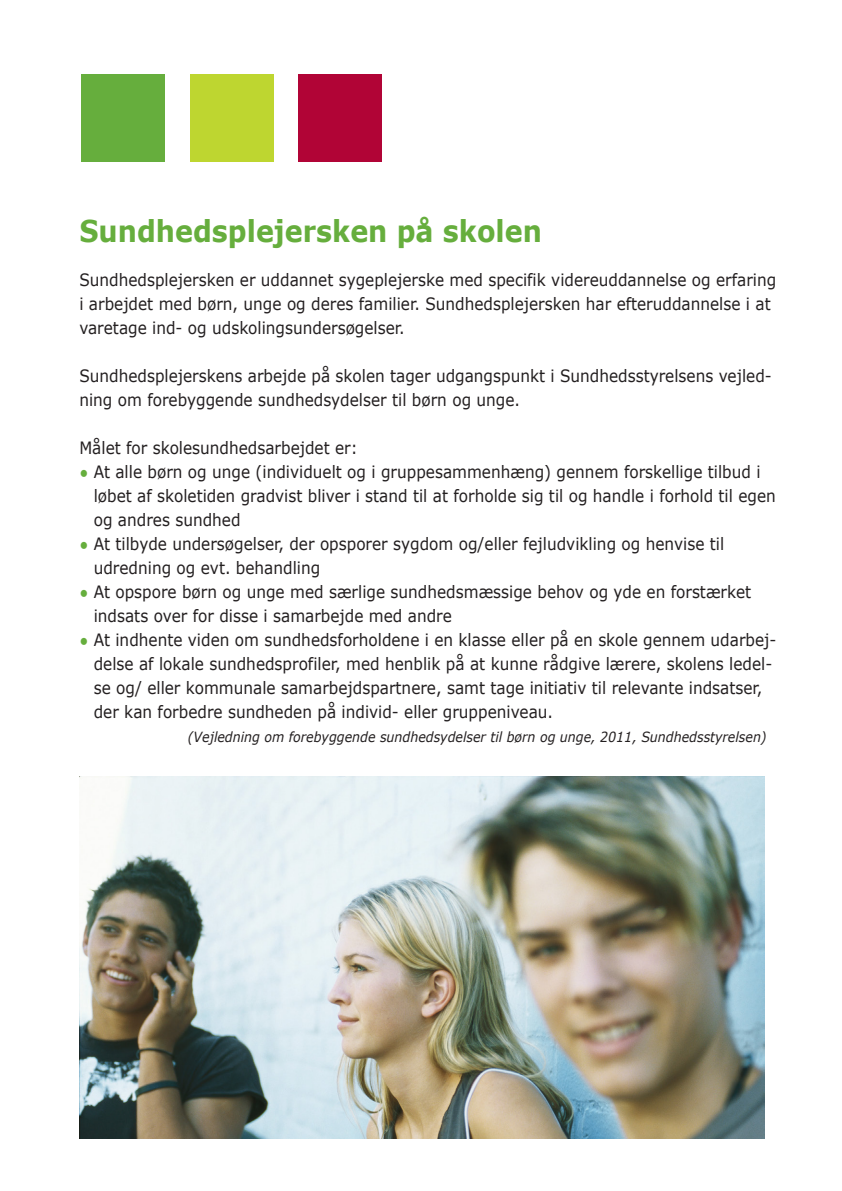
<style>
.page{position:relative;width:842px;height:1191px;background:#fff}
.page>*{position:absolute;margin:0;border:0;box-sizing:border-box;transform-origin:0 0}
.t1{font:700 30px "Verdana";color:#66ae3d;scale:.9 1}
.t2{font:17px/24px "Verdana";color:#231f20;scale:.9 1}
.t3{font:italic 14px "Verdana";color:#231f20;scale:.9 1}
</style>
<div class="page">
<div style="left:190px;top:75px;width:83px;height:87px;background:#bed630"></div>
<div style="left:81px;top:75px;width:84px;height:87px;background:#66ae3d"></div>
<div style="left:298px;top:75px;width:84px;height:87px;background:#b10436"></div>
<img style="left:79px;top:777px;width:685px;height:361px">
<p class="t1" style="left:79px;top:212px;width:515px">Sundhedsplejersken på skolen</p>
<p class="t2" style="left:79px;top:268px;width:776px">Sundhedsplejersken er uddannet sygeplejerske med specifik videreuddannelse og erfaring i arbejdet med børn, unge og deres familier. Sundhedsplejersken har efteruddannelse i at varetage ind- og udskolingsundersøgelser.</p>
<p class="t2" style="left:79px;top:364px;width:771px">Sundhedsplejerskens arbejde på skolen tager udgangspunkt i Sundhedsstyrelsens vejled&shy;ning om forebyggende sundhedsydelser til børn og unge.</p>
<p class="t2" style="left:79px;top:436px;width:311px">Målet for skolesundhedsarbejdet er:</p>
<p class="t2" style="left:94px;top:460px;width:759px">At alle børn og unge (individuelt og i gruppesammenhæng) gennem forskellige tilbud i løbet af skoletiden gradvist bliver i stand til at forholde sig til og handle i forhold til egen og andres sundhed</p>
<p class="t2" style="left:94px;top:532px;width:702px">At tilbyde undersøgelser, der opsporer sygdom og/eller fejludvikling og henvise til udredning og evt. behandling</p>
<p class="t2" style="left:94px;top:580px;width:732px">At opspore børn og unge med særlige sundhedsmæssige behov og yde en forstærket indsats over for disse i samarbejde med andre</p>
<p class="t2" style="left:94px;top:628px;width:760px">At indhente viden om sundhedsforholdene i en klasse eller på en skole gennem udarbej&shy;delse af lokale sundhedsprofiler, med henblik på at kunne rådgive lærere, skolens ledel&shy;se og/ eller kommunale samarbejdspartnere, samt tage initiativ til relevante indsatser, der kan forbedre sundheden på individ- eller gruppeniveau.</p>
<p class="t3" style="left:188px;top:727px;width:645px">(Vejledning om forebyggende sundhedsydelser til børn og unge, 2011, Sundhedsstyrelsen)</p>
</div>
